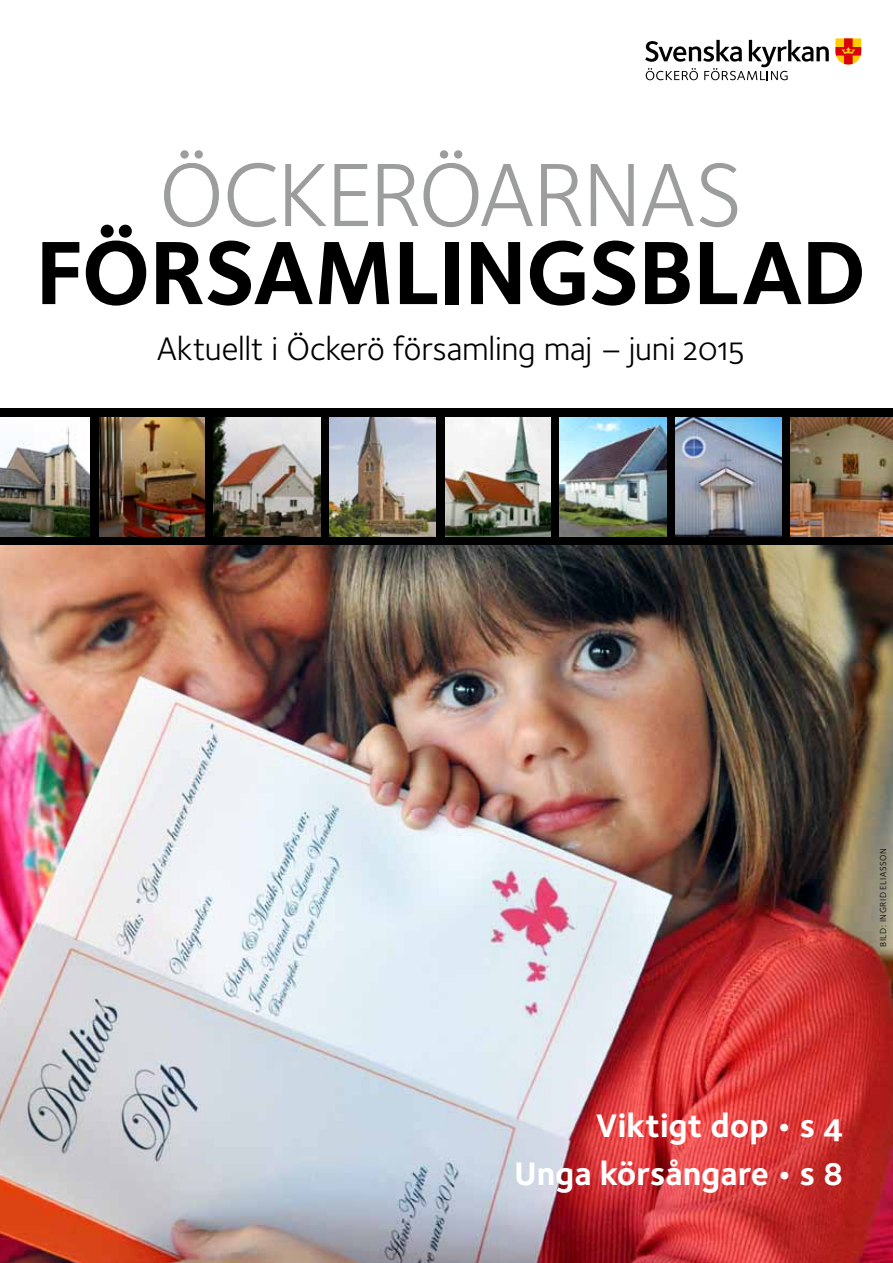
<style>
.page{position:relative;width:893px;height:1263px;background:#fff}
.page>*{position:absolute;margin:0;border:0;box-sizing:border-box;transform-origin:0 0}
.t1{font:93px "Foundry Sterling Bold OSF";letter-spacing:-.01em;color:#000}
.t2{font:93px "Foundry Sterling Book OSF";letter-spacing:.02em;color:#9c9d9d}
.t3{font:33.75px "Foundry Sterling Book OSF";letter-spacing:-.01em;color:#000}
.t4{font:33.75px/48px "Foundry Sterling Bold OSF";color:#fff;text-align:right}
.t5{font:9px "Foundry Sterling Book OSF";color:#000}
</style>
<div class="page">
<img style="left:0;top:545px;width:893px;height:718px">
<svg style="left:645px;top:40px;width:184px;height:40px"></svg>
<svg style="left:835px;top:38px;width:26px;height:26px"></svg>
<div style="left:0;top:408px;width:893px;height:137px;background:#000"></div>
<img style="left:560px;top:417px;width:106px;height:119px">
<img style="left:100px;top:417px;width:105px;height:119px">
<img style="left:329px;top:417px;width:107px;height:119px">
<img style="left:214px;top:417px;width:106px;height:119px">
<img style="left:0;top:417px;width:90px;height:119px">
<img style="left:791px;top:417px;width:102px;height:119px">
<img style="left:675px;top:417px;width:107px;height:119px">
<img style="left:445px;top:417px;width:106px;height:119px">
<h1 class="t2" style="left:159px;top:129px;width:586px">Öckeröarnas</h1>
<h1 class="t1" style="left:36px;top:207px;width:832px">församlingsblad</h1>
<p class="t3" style="left:157px;top:324px;width:589px">Aktuellt i Öckerö församling maj – juni 2015</p>
<p class="t5" style="left:877px;top:947px;width:100px;rotate:-90deg">bild: ingrid Eliasson</p>
<p class="t4" style="left:514px;top:1101px;width:330px">Viktigt dop • s 4<br>Unga körsångare • s 8</p>
</div>
